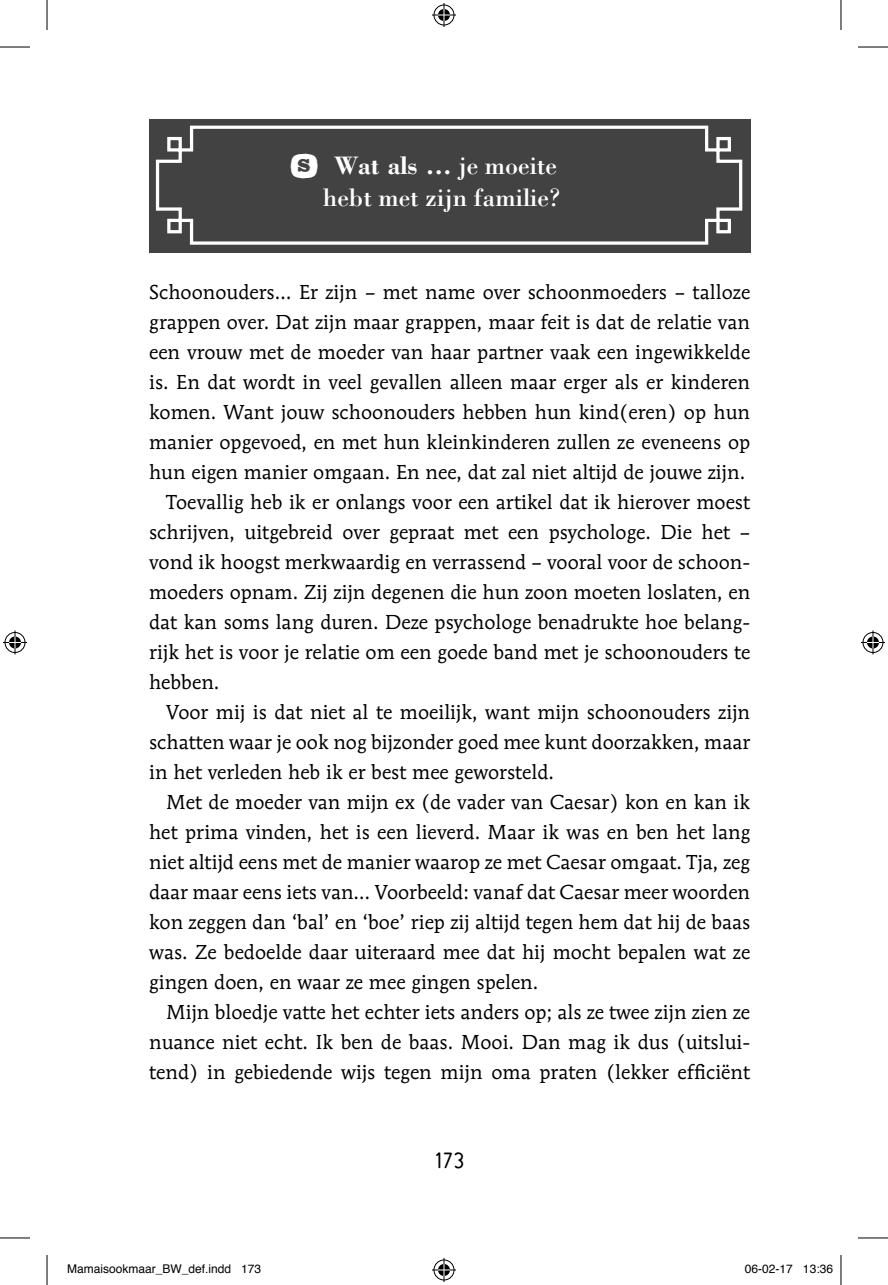
<style>
.page{position:relative;width:888px;height:1285px;background:#fff}
.page>*{position:absolute;margin:0;border:0;box-sizing:border-box;transform-origin:0 0}
.t1{font:26px/32px "Bodoni Std";color:#fff;text-align:right}
.t2{font:700 26px "Bourton Line";color:#000}
.t3{font:20px "Mendoza Roman Std";color:#000}
.t4{font:12px "Helvetica";color:#000}
.s1{font-family:"Farao Button Inverted";font-size:40px}
.s2{font-weight:700}
</style>
<div class="page">
<div style="left:149px;top:119px;width:601px;height:133px;background:#424242"></div>
<svg style="left:155px;top:125px;width:588px;height:120px"></svg>
<hr style="left:0;top:47px;width:30px;height:1px;background:#000">
<hr style="left:858px;top:47px;width:30px;height:1px;background:#000">
<hr style="left:0;top:1237px;width:30px;height:1px;background:#000">
<hr style="left:858px;top:1237px;width:30px;height:1px;background:#000">
<hr style="left:47px;top:0;width:1px;height:30px;background:#000">
<hr style="left:47px;top:1255px;width:1px;height:30px;background:#000">
<hr style="left:840px;top:0;width:1px;height:30px;background:#000">
<hr style="left:840px;top:1255px;width:1px;height:30px;background:#000">
<svg style="left:432px;top:3px;width:24px;height:24px"></svg>
<svg style="left:432px;top:1258px;width:24px;height:24px"></svg>
<svg style="left:3px;top:630px;width:24px;height:24px"></svg>
<svg style="left:861px;top:630px;width:24px;height:24px"></svg>
<h1 class="t1" style="left:287px;top:149px;width:275px"><span class="s1">S</span> <span class="s2">Wat als …</span> je moeite hebt met zijn familie?</h1>
<p class="t3" style="left:149px;top:280px;width:602px">Schoonouders… Er zijn – met name over schoonmoeders – talloze</p>
<p class="t3" style="left:149px;top:310px;width:602px">grappen over. Dat zijn maar grappen, maar feit is dat de relatie van</p>
<p class="t3" style="left:149px;top:340px;width:602px">een vrouw met de moeder van haar partner vaak een ingewikkelde</p>
<p class="t3" style="left:149px;top:370px;width:602px">is. En dat wordt in veel gevallen alleen maar erger als er kinderen</p>
<p class="t3" style="left:149px;top:400px;width:602px">komen. Want jouw schoonouders hebben hun kind(eren) op hun</p>
<p class="t3" style="left:149px;top:430px;width:602px">manier opgevoed, en met hun kleinkinderen zullen ze eveneens op</p>
<p class="t3" style="left:149px;top:460px;width:598px">hun eigen manier omgaan. En nee, dat zal niet altijd de jouwe zijn.</p>
<p class="t3" style="left:166px;top:490px;width:585px">Toevallig heb ik er onlangs voor een artikel dat ik hierover moest</p>
<p class="t3" style="left:149px;top:520px;width:603px">schrijven, uitgebreid over gepraat met een psychologe. Die het –</p>
<p class="t3" style="left:149px;top:550px;width:602px">vond ik hoogst merkwaardig en verrassend – vooral voor de schoon-</p>
<p class="t3" style="left:149px;top:580px;width:602px">moeders opnam. Zij zijn degenen die hun zoon moeten loslaten, en</p>
<p class="t3" style="left:149px;top:610px;width:602px">dat kan soms lang duren. Deze psychologe benadrukte hoe belang-</p>
<p class="t3" style="left:149px;top:640px;width:603px">rijk het is voor je relatie om een goede band met je schoonouders te</p>
<p class="t3" style="left:149px;top:670px;width:72px">hebben.</p>
<p class="t3" style="left:166px;top:700px;width:585px">Voor mij is dat niet al te moeilijk, want mijn schoonouders zijn</p>
<p class="t3" style="left:149px;top:730px;width:602px">schatten waar je ook nog bijzonder goed mee kunt doorzakken, maar</p>
<p class="t3" style="left:149px;top:760px;width:406px">in het verleden heb ik er best mee geworsteld.</p>
<p class="t3" style="left:166px;top:790px;width:585px">Met de moeder van mijn ex (de vader van Caesar) kon en kan ik</p>
<p class="t3" style="left:149px;top:820px;width:603px">het prima vinden, het is een lieverd. Maar ik was en ben het lang</p>
<p class="t3" style="left:149px;top:850px;width:602px">niet altijd eens met de manier waarop ze met Caesar omgaat. Tja, zeg</p>
<p class="t3" style="left:149px;top:880px;width:602px">daar maar eens iets van… Voorbeeld: vanaf dat Caesar meer woorden</p>
<p class="t3" style="left:149px;top:910px;width:603px">kon zeggen dan ‘bal’ en ‘boe’ riep zij altijd tegen hem dat hij de baas</p>
<p class="t3" style="left:149px;top:940px;width:602px">was. Ze bedoelde daar uiteraard mee dat hij mocht bepalen wat ze</p>
<p class="t3" style="left:149px;top:970px;width:391px">gingen doen, en waar ze mee gingen spelen.</p>
<p class="t3" style="left:166px;top:1000px;width:585px">Mijn bloedje vatte het echter iets anders op; als ze twee zijn zien ze</p>
<p class="t3" style="left:149px;top:1030px;width:602px">nuance niet echt. Ik ben de baas. Mooi. Dan mag ik dus (uitslui-</p>
<p class="t3" style="left:149px;top:1060px;width:602px">tend) in gebiedende wijs tegen mijn oma praten (lekker efficiënt</p>
<h1 class="t2" style="left:433px;top:1144px;width:34px">173</h1>
<p class="t4" style="left:67px;top:1259px;width:196px">Mamaisookmaar_BW_def.indd 173</p>
<p class="t4" style="left:745px;top:1259px;width:90px">06-02-17 13:36</p>
</div>
